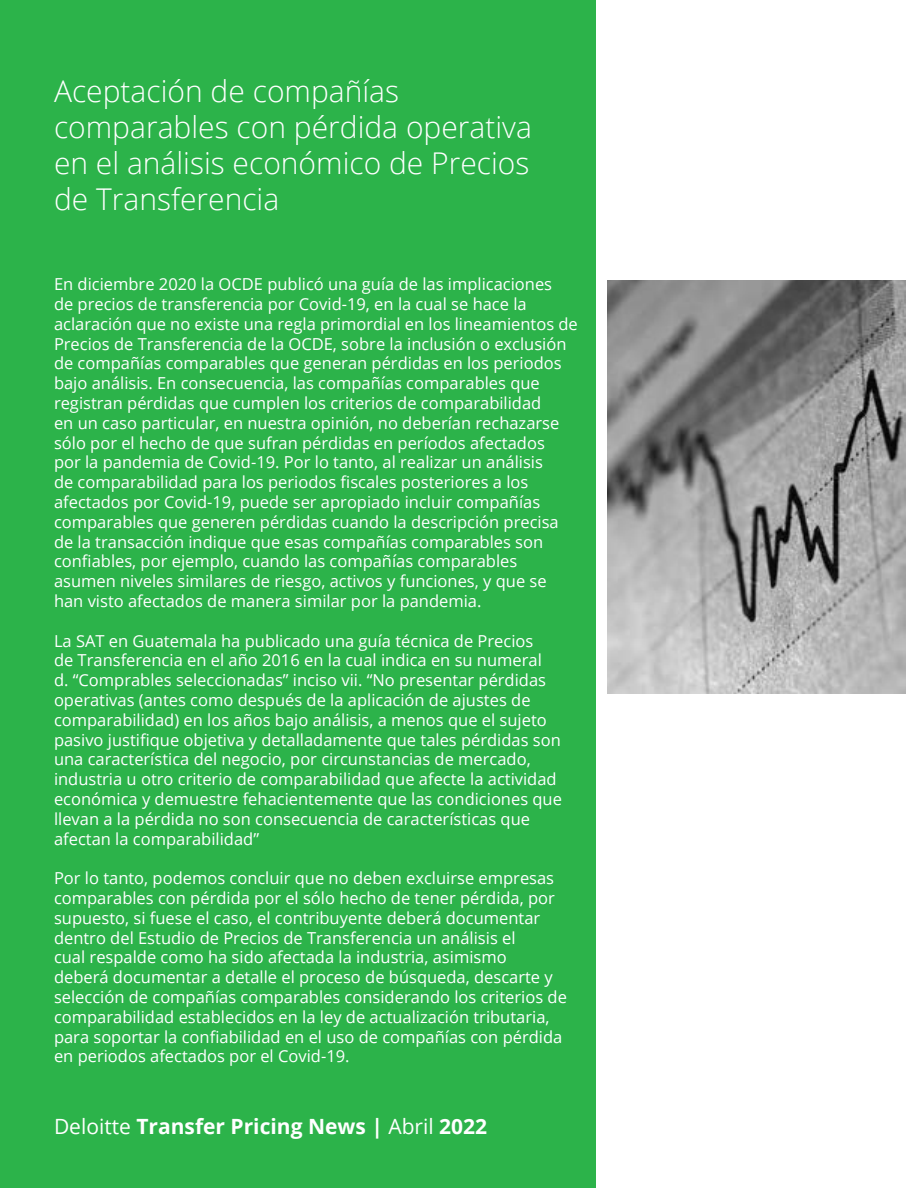
<style>
.page{position:relative;width:918px;height:1188px;background:#fff}
.page>*{position:absolute;margin:0;border:0;box-sizing:border-box;transform-origin:0 0}
.t1{font:300 30px/36px "Open Sans";color:#fff}
.t2{font:700 21px "Open Sans";color:#fff}
.t3{font:16.5px/19.8px "Open Sans";color:#fff}
.s1{font-weight:400}
.s2{font-style:italic}
</style>
<div class="page">
<div style="left:0;top:0;width:595px;height:1188px;background:#2cb34a"></div>
<img style="left:608px;top:280px;width:297px;height:413px">
<h1 class="t1" style="left:54px;top:72px;width:479px">Aceptación de compañías comparables con pérdida operativa en el análisis económico de Precios de Transferencia</h1>
<p class="t3" style="left:54px;top:274px;width:525px">En diciembre 2020 la OCDE publicó una guía de las implicaciones<br>de precios de transferencia por Covid-19, en la cual se hace la aclaración que no existe una regla primordial en los lineamientos de Precios de Transferencia de la OCDE, sobre la inclusión o exclusión de compañías comparables que generan pérdidas en los periodos bajo análisis. En consecuencia, las compañías comparables que registran pérdidas que cumplen los criterios de comparabilidad<br>en un caso particular, en nuestra opinión, no deberían rechazarse sólo por el hecho de que sufran pérdidas en períodos afectados<br>por la pandemia de Covid-19. Por lo tanto, al realizar un análisis<br>de comparabilidad para los periodos fiscales posteriores a los afectados por Covid-19, puede ser apropiado incluir compañías comparables que generen pérdidas cuando la descripción precisa de la transacción indique que esas compañías comparables son confiables, por ejemplo, cuando las compañías comparables asumen niveles similares de riesgo, activos y funciones, y que se han visto afectados de manera similar por la pandemia.</p>
<p class="t3" style="left:54px;top:630px;width:510px">La SAT en Guatemala ha publicado una guía técnica de Precios<br>de Transferencia en el año 2016 en la cual indica en su numeral<br>d. “Comprables seleccionadas” inciso vii. “No presentar pérdidas operativas (antes como después de la aplicación de ajustes de comparabilidad) en los años bajo análisis, a menos que el sujeto pasivo justifique objetiva y detalladamente que tales pérdidas son una característica del negocio, por circunstancias de mercado, industria u otro criterio de comparabilidad que afecte la actividad económica y demuestre fehacientemente que las condiciones que llevan a la pérdida no son consecuencia de características que afectan la comparabilidad”</p>
<p class="t3" style="left:54px;top:868px;width:514px">Por lo tanto, podemos concluir que no deben excluirse empresas comparables con pérdida por el sólo hecho de tener pérdida, por supuesto, si fuese el caso, el contribuyente deberá documentar dentro del Estudio de Precios de Transferencia un análisis el<br>cual respalde como ha sido afectada la industria, asimismo<br>deberá documentar a detalle el proceso de búsqueda, descarte y selección de compañías comparables considerando los criterios de comparabilidad establecidos en la ley de actualización tributaria, para soportar la confiabilidad en el uso de compañías con pérdida en periodos afectados por el Covid-19.</p>
<p class="t2" style="left:54px;top:1112px;width:435px"><span class="s1">Deloitte</span> Transfer Pricing News <span class="s2">|</span> <span class="s1">Abril</span> 2022</p>
</div>
